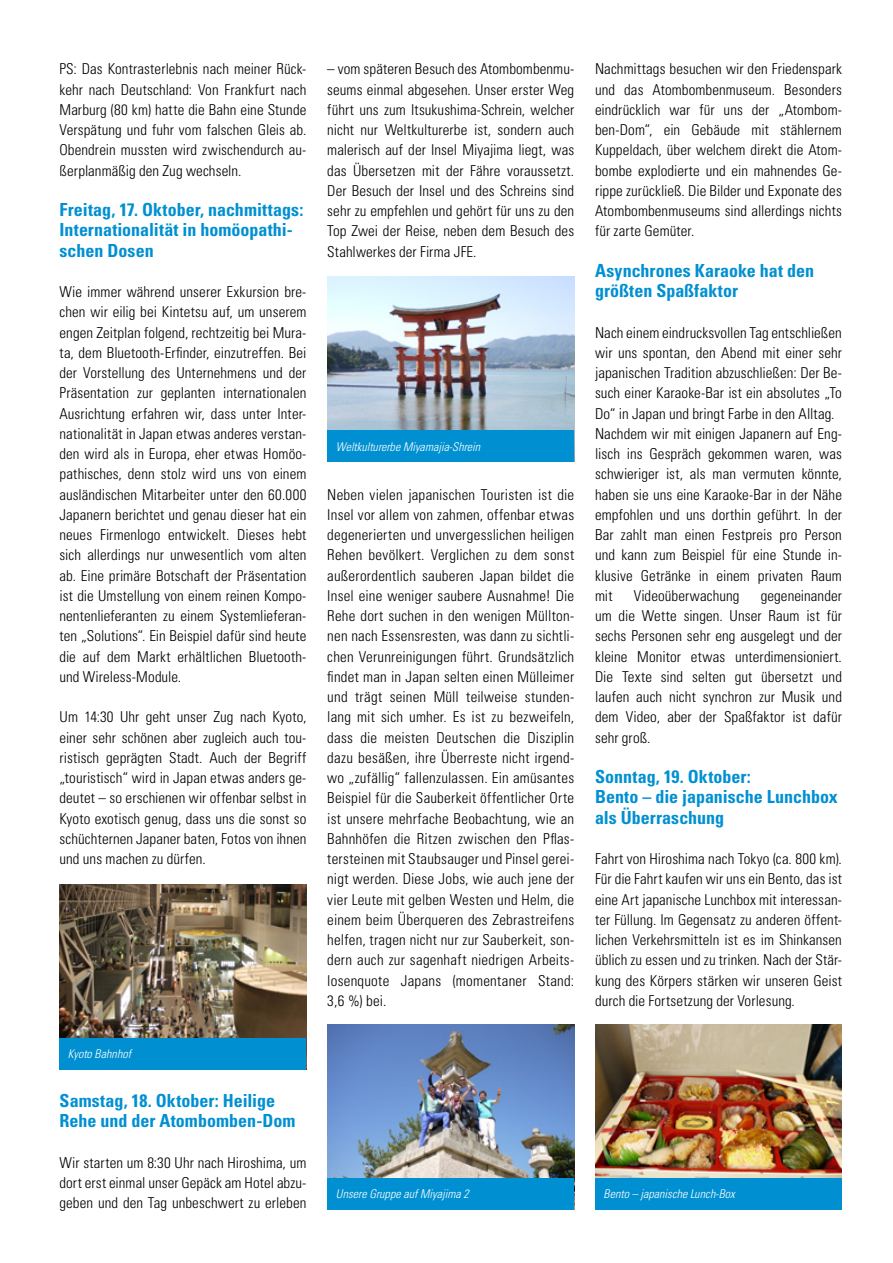
<style>
.page{position:relative;width:893px;height:1263px;background:#fff}
.page>*{position:absolute;margin:0;border:0;box-sizing:border-box;transform-origin:0 0}
.t1{font:700 condensed 18px/20.2px "Univers";color:#0090d1}
.t2{font:300 condensed 15px/20.2px "Univers";letter-spacing:.005em;color:#000;text-align:justify}
.t3{font:italic 300 condensed 12px "Univers";color:#fff}
</style>
<div class="page">
<img style="left:60px;top:884px;width:246px;height:154px">
<img style="left:328px;top:1024px;width:247px;height:185px">
<img style="left:595px;top:1024px;width:247px;height:154px">
<img style="left:327px;top:277px;width:247px;height:153px">
<div style="left:327px;top:430px;width:247px;height:32px;background:#0090d1"></div>
<div style="left:59px;top:1038px;width:247px;height:31px;background:#0090d1"></div>
<div style="left:327px;top:1178px;width:247px;height:31px;background:#0090d1"></div>
<div style="left:595px;top:1178px;width:247px;height:31px;background:#0090d1"></div>
<p class="t2" style="left:60px;top:59px;width:248px">PS: Das Kontrasterlebnis nach meiner Rück&shy;kehr nach Deutschland: Von Frankfurt nach Marburg (80 km) hatte die Bahn eine Stunde Verspätung und fuhr vom falschen Gleis ab.<br>Obendrein mussten wird zwischendurch au&shy;ßerplanmäßig den Zug wechseln.</p>
<p class="t1" style="left:60px;top:199px;width:245px">Freitag, 17. Oktober, nachmittags:<br>Internationalität in homöopathi&shy;schen Dosen</p>
<p class="t2" style="left:60px;top:281px;width:248px">Wie immer während unserer Exkursion bre&shy;chen wir eilig bei Kintetsu auf, um unserem engen Zeitplan folgend, rechtzeitig bei Mura&shy;ta, dem Bluetooth-Erfinder, einzutreffen. Bei der Vorstellung des Unternehmens und der Präsentation zur geplanten internationalen Ausrichtung erfahren wir, dass unter Inter&shy;nationalität in Japan etwas anderes verstan&shy;den wird als in Europa, eher etwas Homöo&shy;pathisches, denn stolz wird uns von einem ausländischen Mitarbeiter unter den 60.000<br>Japanern berichtet und genau dieser hat ein neues Firmenlogo entwickelt. Dieses hebt sich allerdings nur unwesentlich vom alten ab. Eine primäre Botschaft der Präsentation ist die Umstellung von einem reinen Kompo&shy;nentenlieferanten zu einem Systemlieferan&shy;ten „Solutions“. Ein Beispiel dafür sind heute die auf dem Markt erhältlichen Bluetooth&shy;und Wireless-Module.</p>
<p class="t2" style="left:60px;top:707px;width:248px">Um 14:30 Uhr geht unser Zug nach Kyoto, einer sehr schönen aber zugleich auch tou&shy;ristisch geprägten Stadt. Auch der Begriff „touristisch“ wird in Japan etwas anders ge&shy;deutet – so erschienen wir offenbar selbst in Kyoto exotisch genug, dass uns die sonst so schüchternen Japaner baten, Fotos von ihnen und uns machen zu dürfen.</p>
<p class="t3" style="left:68px;top:1047px;width:65px">Kyoto Bahnhof</p>
<p class="t1" style="left:60px;top:1090px;width:238px">Samstag, 18. Oktober: Heilige<br>Rehe und der Atombomben-Dom</p>
<p class="t2" style="left:60px;top:1152px;width:248px">Wir starten um 8:30 Uhr nach Hiroshima, um dort erst einmal unser Gepäck am Hotel abzu&shy;geben und den Tag unbeschwert zu erleben</p>
<p class="t2" style="left:327px;top:59px;width:248px">– vom späteren Besuch des Atombombenmu&shy;seums einmal abgesehen. Unser erster Weg führt uns zum Itsukushima-Schrein, welcher nicht nur Weltkulturerbe ist, sondern auch malerisch auf der Insel Miyajima liegt, was das Übersetzen mit der Fähre voraussetzt.<br>Der Besuch der Insel und des Schreins sind sehr zu empfehlen und gehört für uns zu den Top Zwei der Reise, neben dem Besuch des Stahlwerkes der Firma JFE.</p>
<p class="t3" style="left:336px;top:439px;width:146px">Weltkulturerbe Miyamajia-Shrein</p>
<p class="t2" style="left:327px;top:484px;width:248px">Neben vielen japanischen Touristen ist die Insel vor allem von zahmen, offenbar etwas degenerierten und unvergesslichen heiligen Rehen bevölkert. Verglichen zu dem sonst außerordentlich sauberen Japan bildet die Insel eine weniger saubere Ausnahme! Die Rehe dort suchen in den wenigen Müllton&shy;nen nach Essensresten, was dann zu sichtli&shy;chen Verunreinigungen führt. Grundsätzlich findet man in Japan selten einen Mülleimer und trägt seinen Müll teilweise stunden&shy;lang mit sich umher. Es ist zu bezweifeln, dass die meisten Deutschen die Disziplin dazu besäßen, ihre Überreste nicht irgend&shy;wo „zufällig“ fallenzulassen. Ein amüsantes Beispiel für die Sauberkeit öffentlicher Orte ist unsere mehrfache Beobachtung, wie an Bahnhöfen die Ritzen zwischen den Pflas&shy;tersteinen mit Staubsauger und Pinsel gerei&shy;nigt werden. Diese Jobs, wie auch jene der vier Leute mit gelben Westen und Helm, die einem beim Überqueren des Zebrastreifens helfen, tragen nicht nur zur Sauberkeit, son&shy;dern auch zur sagenhaft niedrigen Arbeits&shy;losenquote Japans (momentaner Stand:<br>3,6 %) bei.</p>
<p class="t2" style="left:595px;top:59px;width:248px">Nachmittags besuchen wir den Friedenspark und das Atombombenmuseum. Besonders eindrücklich war für uns der „Atombom&shy;ben-Dom“, ein Gebäude mit stählernem Kuppeldach, über welchem direkt die Atom&shy;bombe explodierte und ein mahnendes Ge&shy;rippe zurückließ. Die Bilder und Exponate des Atombombenmuseums sind allerdings nichts für zarte Gemüter.</p>
<p class="t1" style="left:595px;top:260px;width:220px">Asynchrones Karaoke hat den größten Spaßfaktor</p>
<p class="t2" style="left:595px;top:322px;width:248px;text-align:left">Nach einem eindrucksvollen Tag entschließen wir uns spontan, den Abend mit einer sehr japanischen Tradition abzuschließen: Der Be&shy;such einer Karaoke-Bar ist ein absolutes „To Do“ in Japan und bringt Farbe in den Alltag.<br>Nachdem wir mit einigen Japanern auf Eng&shy;lisch ins Gespräch gekommen waren, was schwieriger ist, als man vermuten könnte, haben sie uns eine Karaoke-Bar in der Nähe empfohlen und uns dorthin geführt. In der Bar zahlt man einen Festpreis pro Person und kann zum Beispiel für eine Stunde in&shy;klusive Getränke in einem privaten Raum mit</p>
<p class="t2" style="left:595px;top:585px;width:248px;text-indent:166px">gegeneinander um die Wette singen. Unser Raum ist für sechs Personen sehr eng ausgelegt und der kleine Monitor etwas unterdimensioniert.<br>Die Texte sind selten gut übersetzt und laufen auch nicht synchron zur Musik und dem Video, aber der Spaßfaktor ist dafür sehr groß.</p>
<p class="t1" style="left:595px;top:766px;width:244px">Sonntag, 19. Oktober:<br>Bento – die japanische Lunchbox als Überraschung</p>
<p class="t2" style="left:595px;top:848px;width:248px">Fahrt von Hiroshima nach Tokyo (ca. 800 km).<br>Für die Fahrt kaufen wir uns ein Bento, das ist eine Art japanische Lunchbox mit interessan&shy;ter Füllung. Im Gegensatz zu anderen öffent&shy;lichen Verkehrsmitteln ist es im Shinkansen üblich zu essen und zu trinken. Nach der Stär&shy;kung des Körpers stärken wir unseren Geist durch die Fortsetzung der Vorlesung.</p>
<p class="t2" style="left:634px;top:585px;width:107px">Videoüberwachung</p>
<p class="t3" style="left:336px;top:1187px;width:134px">Unsere Gruppe auf Miyajima 2</p>
<p class="t3" style="left:604px;top:1187px;width:133px">Bento – japanische Lunch-Box</p>
</div>
